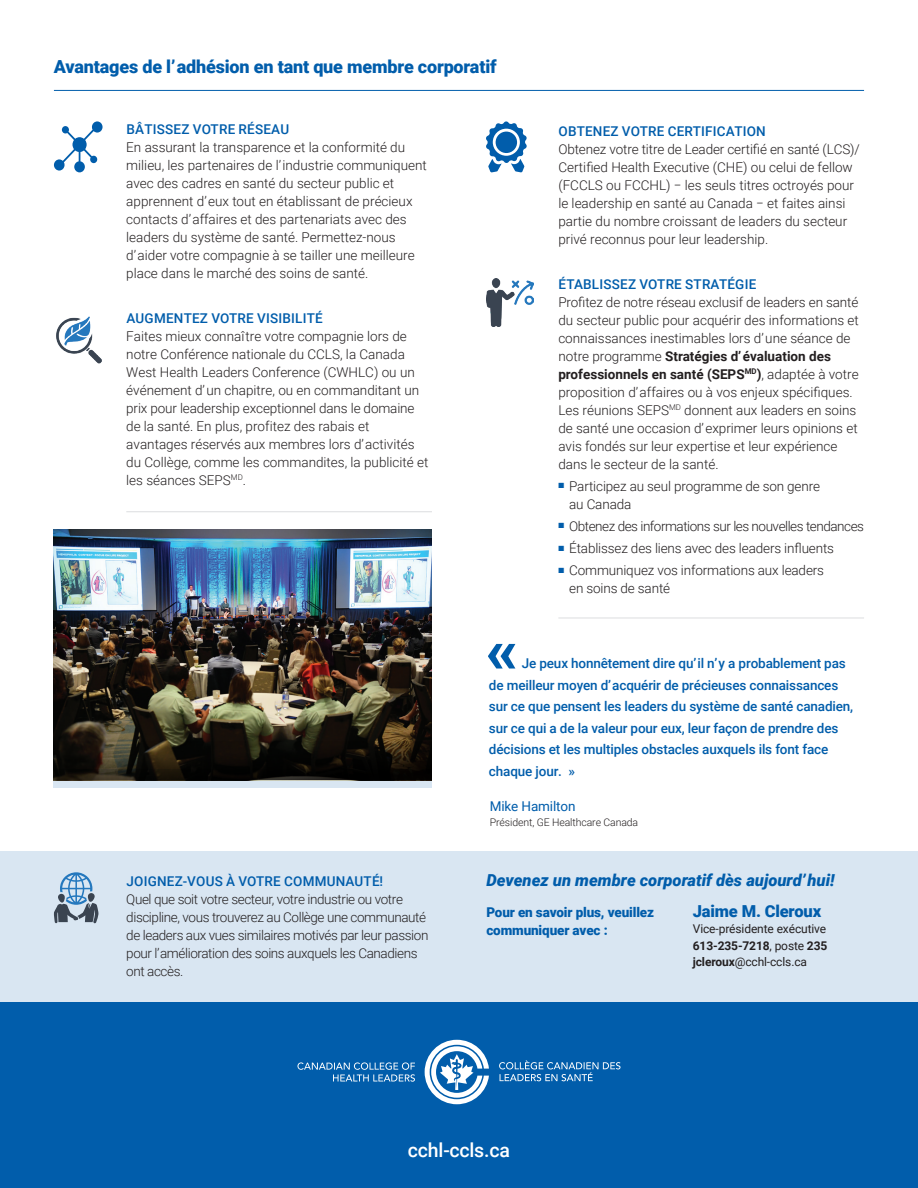
<style>
.page{position:relative;width:918px;height:1188px;background:#fff}
.page>*{position:absolute;margin:0;border:0;box-sizing:border-box;transform-origin:0 0}
.t1{font:900 63px "Roboto";color:#015dab}
.t2{font:500 19.5px "Roboto";letter-spacing:-.01em;color:#fff}
.t3{font:900 18px "Roboto";letter-spacing:-.01em;color:#015dab}
.t4{font:italic 900 16.5px "Roboto";color:#015dab}
.t5{font:900 16.5px "Roboto";letter-spacing:-.01em;color:#015dab}
.t6{font:300 13.5px/18px "Roboto";color:#231f20}
.t7{font:500 13.5px/21.6px "Roboto";letter-spacing:-.01em;color:#005dab}
.t8{font:300 13.5px/18px "Roboto";letter-spacing:-.03em;color:#231f20}
.t9{font:500 13.5px "Roboto";letter-spacing:.015em;color:#015dab}
.t10{font:300 13.5px "Roboto";letter-spacing:-.035em;color:#231f20}
.t11{font:900 13.5px/18px "Roboto";letter-spacing:-.01em;color:#015dab}
.t12{font:13.5px "Roboto";letter-spacing:-.01em;color:#015dab}
.t13{font:12px/16.5px "Roboto";letter-spacing:-.01em;color:#231f20;text-align:justify}
.t14{font:300 10.5px "Roboto";letter-spacing:-.01em;color:#231f20}
.s1{font-weight:700}
</style>
<div class="page">
<hr style="left:126px;top:511px;width:306px;height:1px;background:#dcdddf">
<svg style="left:54px;top:121px;width:49px;height:51px"></svg>
<img style="left:56px;top:316px;width:46px;height:48px">
<div style="left:0;top:851px;width:918px;height:170px;background:#d9e6f2"></div>
<svg style="left:54px;top:872px;width:44px;height:51px"></svg>
<div style="left:0;top:1002px;width:918px;height:186px;background:#015dab"></div>
<hr style="left:54px;top:90px;width:810px;height:1px;background:#015dab">
<svg style="left:297px;top:1062px;width:118px;height:20px"></svg>
<svg style="left:499px;top:1060px;width:121px;height:21px"></svg>
<svg style="left:425px;top:1040px;width:64px;height:64px"></svg>
<hr style="left:558px;top:618px;width:306px;height:1px;background:#dcdddf">
<svg style="left:486px;top:121px;width:41px;height:51px"></svg>
<div style="left:496px;top:132px;width:21px;height:21px;background:#015dab;border-radius:50%"></div>
<img style="left:486px;top:278px;width:47px;height:48px">
<img style="left:54px;top:530px;width:378px;height:211px">
<div style="left:54px;top:769px;width:378px;height:19px;background:linear-gradient(to right,#d9e6f2,#d9e6f2)"></div>
<svg style="left:54px;top:741px;width:378px;height:39px;background:#15120b"></svg>
<h3 class="t3" style="left:54px;top:54px;width:444px">Avantages de l’ adhésion en tant que membre corporatif</h3>
<p class="t9" style="left:127px;top:120px;width:164px">BÂTISSEZ VOTRE RÉSEAU</p>
<p class="t6" style="left:126px;top:137px;width:302px">En assurant la transparence et la conformité du milieu, les partenaires de l’ industrie communiquent avec des cadres en santé du secteur public et apprennent d’ eux tout en établissant de précieux contacts d’ affaires et des partenariats avec des leaders du système de santé. Permettez-nous<br>d’ aider votre compagnie à se tailler une meilleure place dans le marché des soins de santé.</p>
<p class="t9" style="left:127px;top:308px;width:198px">AUGMENTEZ VOTRE VISIBILITÉ</p>
<p class="t6" style="left:126px;top:326px;width:304px">Faites mieux connaître votre compagnie lors de notre Conférence nationale du CCLS, la Canada West Health Leaders Conference (CWHLC) ou un événement d’ un chapitre, ou en commanditant un prix pour leadership exceptionnel dans le domaine de la santé. En plus, profitez des rabais et avantages réservés aux membres lors d’ activités du Collège, comme les commandites, la publicité et les séances SEPS<sup>MD</sup>.</p>
<p class="t9" style="left:559px;top:121px;width:209px">OBTENEZ VOTRE CERTIFICATION</p>
<p class="t6" style="left:558px;top:139px;width:303px">Obtenez votre titre de Leader certifié en santé (LCS)/ Certified Health Executive (CHE) ou celui de fellow (FCCLS ou FCCHL) ‒ les seuls titres octroyés pour le leadership en santé au Canada ‒ et faites ainsi partie du nombre croissant de leaders du secteur privé reconnus pour leur leadership.</p>
<p class="t9" style="left:559px;top:274px;width:199px">ÉTABLISSEZ VOTRE STRATÉGIE</p>
<p class="t6" style="left:558px;top:292px;width:302px">Profitez de notre réseau exclusif de leaders en santé du secteur public pour acquérir des informations et connaissances inestimables lors d’ une séance de notre programme <span class="s1">Stratégies d’ évaluation des professionnels en santé (SEPS</span><sup>MD</sup><span class="s1">)</span>, adaptée à votre proposition d’ affaires ou à vos enjeux spécifiques.<br>Les réunions SEPS<sup>MD</sup> donnent aux leaders en soins de santé une occasion d’ exprimer leurs opinions et avis fondés sur leur expertise et leur expérience dans le secteur de la santé.</p>
<p class="t6" style="left:569px;top:476px;width:252px;text-indent:-11px"><sup>■</sup> Participez au seul programme de son genre au Canada</p>
<p class="t10" style="left:558px;top:516px;width:307px"><sup>■</sup> Obtenez des informations sur les nouvelles tendances</p>
<p class="t6" style="left:558px;top:538px;width:277px"><sup>■</sup> Établissez des liens avec des leaders influents</p>
<p class="t6" style="left:569px;top:560px;width:256px;text-indent:-11px"><sup>■</sup> Communiquez vos informations aux leaders en soins de santé</p>
<p class="t9" style="left:127px;top:872px;width:258px">JOIGNEZ-VOUS À VOTRE COMMUNAUTÉ!</p>
<p class="t8" style="left:126px;top:890px;width:304px">Quel que soit votre secteur, votre industrie ou votre discipline, vous trouverez au Collège une communauté de leaders aux vues similaires motivés par leur passion pour l’ amélioration des soins auxquels les Canadiens ont accès.</p>
<h1 class="t1" style="left:486px;top:605px;width:34px">«</h1>
<p class="t7" style="left:489px;top:652px;width:366px;text-indent:33px">Je peux honnêtement dire qu’ il n’ y a probablement pas de meilleur moyen d’ acquérir de précieuses connaissances sur ce que pensent les leaders du système de santé canadien, sur ce qui a de la valeur pour eux, leur façon de prendre des décisions et les multiples obstacles auxquels ils font face chaque jour. »</p>
<p class="t12" style="left:490px;top:797px;width:87px">Mike Hamilton</p>
<p class="t14" style="left:490px;top:815px;width:150px">Président, GE Healthcare Canada</p>
<p class="t4" style="left:486px;top:869px;width:350px">Devenez un membre corporatif dès aujourd’ hui!</p>
<p class="t11" style="left:486px;top:902px;width:169px">Pour en savoir plus, veuillez communiquer avec :</p>
<p class="t5" style="left:693px;top:899px;width:130px">Jaime M. Cleroux</p>
<p class="t13" style="left:693px;top:920px;width:136px">Vice-présidente exécutive <span class="s1">613-235-7218</span>, poste <span class="s1">235 jcleroux</span>@cchl-ccls.ca</p>
<h2 class="t2" style="left:408px;top:1136px;width:104px">cchl-ccls.ca</h2>
</div>
